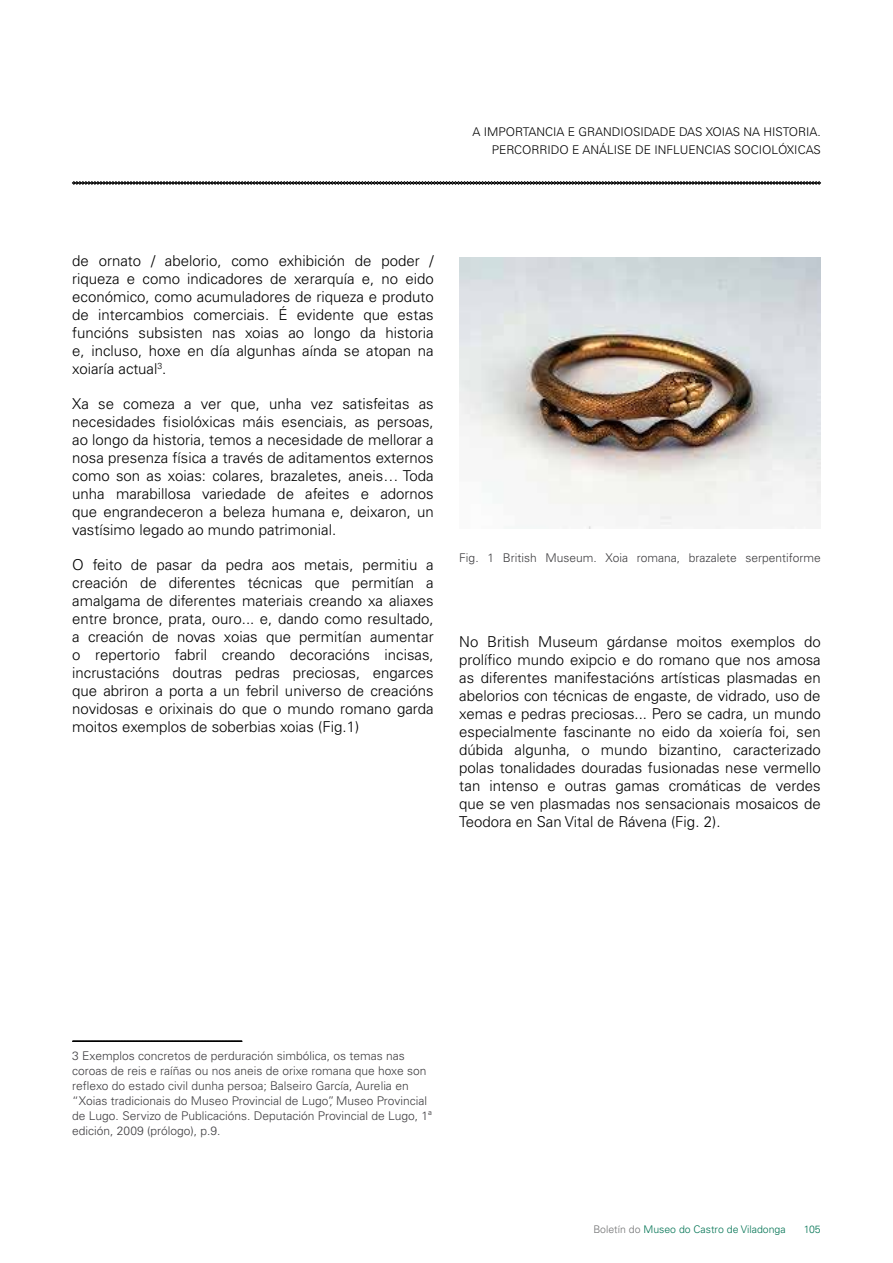
<style>
.page{position:relative;width:893px;height:1263px;background:#fff}
.page>*{position:absolute;margin:0;border:0;box-sizing:border-box;transform-origin:0 0}
.t1{font:300 15px/18px "Univers LT Std";color:#000;text-align:justify}
.t2{font:300 12px/15px "Univers LT Std";color:#3e3d40}
.t3{font:300 12px/18px "Univers LT Std";color:#000;text-align:right}
.t4{font:300 10.5px "Univers LT Std";color:#007353}
.s1{color:#707172}
</style>
<div class="page">
<svg style="left:72px;top:181px;width:749px;height:4px;background:#616161"></svg>
<svg style="left:72px;top:1040px;width:171px;height:2px"></svg>
<img style="left:459px;top:258px;width:362px;height:270px">
<p class="t3" style="left:472px;top:123px;width:350px">A IMPORTANCIA E GRANDIOSIDADE DAS XOIAS NA HISTORIA.<br>PERCORRIDO E ANÁLISE DE INFLUENCIAS SOCIOLÓXICAS</p>
<p class="t1" style="left:72px;top:252px;width:363px">de ornato / abelorio, como exhibición de poder / riqueza e como indicadores de xerarquía e, no eido económico, como acumuladores de riqueza e produto de intercambios comerciais. É evidente que estas funcións subsisten nas xoias ao longo da historia e, incluso, hoxe en día algunhas aínda se atopan na xoiaría actual<sup>3</sup>.</p>
<p class="t1" style="left:72px;top:395px;width:363px">Xa se comeza a ver que, unha vez satisfeitas as necesidades fisiolóxicas máis esenciais, as persoas, ao longo da historia, temos a necesidade de mellorar a nosa presenza física a través de aditamentos externos como son as xoias: colares, brazaletes, aneis… Toda unha marabillosa variedade de afeites e adornos que engrandeceron a beleza humana e, deixaron, un vastísimo legado ao mundo patrimonial.</p>
<p class="t1" style="left:72px;top:556px;width:363px">O feito de pasar da pedra aos metais, permitiu a creación de diferentes técnicas que permitían a amalgama de diferentes materiais creando xa aliaxes entre bronce, prata, ouro... e, dando como resultado, a creación de novas xoias que permitían aumentar o repertorio fabril creando decoracións incisas, incrustacións doutras pedras preciosas, engarces que abriron a porta a un febril universo de creacións novidosas e orixinais do que o mundo romano garda moitos exemplos de soberbias xoias (Fig.1)</p>
<p class="t2" style="left:459px;top:550px;width:363px">Fig. 1 British Museum. Xoia romana, brazalete serpentiforme</p>
<p class="t1" style="left:459px;top:633px;width:363px">No British Museum gárdanse moitos exemplos do prolífico mundo exipcio e do romano que nos amosa as diferentes manifestacións artísticas plasmadas en abelorios con técnicas de engaste, de vidrado, uso de xemas e pedras preciosas... Pero se cadra, un mundo especialmente fascinante no eido da xoiería foi, sen dúbida algunha, o mundo bizantino, caracterizado polas tonalidades douradas fusionadas nese vermello tan intenso e outras gamas cromáticas de verdes que se ven plasmadas nos sensacionais mosaicos de Teodora en San Vital de Rávena (Fig. 2).</p>
<p class="t2" style="left:72px;top:1049px;width:361px">3 Exemplos concretos de perduración simbólica, os temas nas coroas de reis e raíñas ou nos aneis de orixe romana que hoxe son reflexo do estado civil dunha persoa; Balseiro García, Aurelia en “Xoias tradicionais do Museo Provincial de Lugo”, Museo Provincial de Lugo. Servizo de Publicacións. Deputación Provincial de Lugo, 1ª edición, 2009 (prólogo), p.9.</p>
<p class="t4" style="left:593px;top:1223px;width:194px"><span class="s1">Boletín do</span> Museo do Castro de Viladonga</p>
<p class="t4" style="left:804px;top:1223px;width:18px">105</p>
</div>
